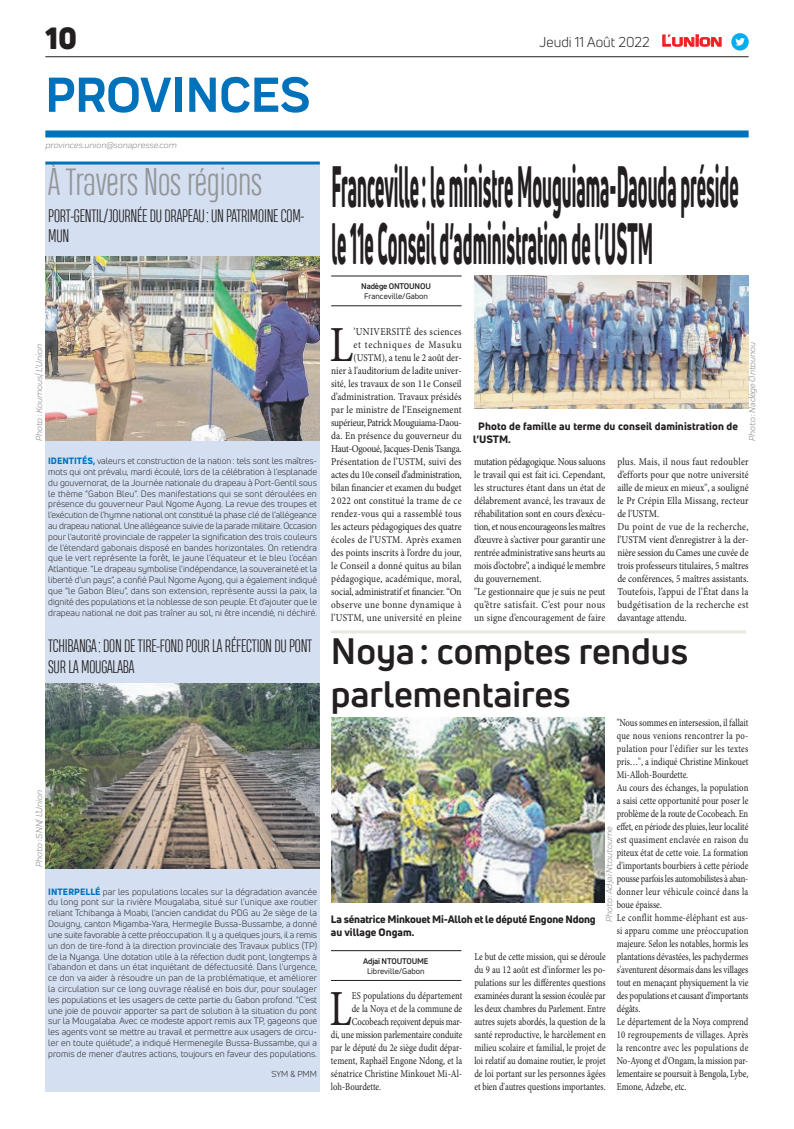
<style>
.page{position:relative;width:794px;height:1129px;background:#fff}
.page>*{position:absolute;margin:0;border:0;box-sizing:border-box;transform-origin:0 0}
.t1{font:800 57px/57px "Uni Neue";color:#231f20;scale:.31 1}
.t2{font:700 51px "Praktika";color:#0072bc}
.t3{font:50.5px "Minion Pro";color:#231f20;scale:.82 1}
.t4{font:50.5px "Minion Pro";color:#231f20;scale:.88 1}
.t5{font:700 36px/43.2px "Uni Neue";color:#231f20}
.t6{font:300 36px "Heading Compressed Pro";color:#939598}
.t7{font:900 30px "Uni Neue";color:#231f20}
.t8{font:300 17px/20.4px "Heading Compressed Pro";letter-spacing:-.01em;color:#231f20}
.t9{font:14px "Uni Neue";color:#231f20}
.t10{font:10.5px/13px "Minion Pro";color:#231f20;text-align:justify;scale:.82 1}
.t11{font:10.5px/13px "Minion Pro";color:#231f20;scale:.88 1}
.t12{font:800 10.5px/12.6px "Uni Neue";color:#231f20}
.t13{font:9px/10.8px "Uni Neue";letter-spacing:.005em;color:#231f20;text-align:justify}
.t14{font:italic 9px "Praktika";color:#818386}
.t15{font:8.5px "Uni Neue";color:#231f20}
.t16{font:8px "Uni Neue";color:#231f20}
.t17{font:700 8px "Uni Neue";letter-spacing:-.02em;color:#231f20}
.s1{font-weight:800;color:#0072bc}
.s2{font-family:"Eurostile";font-weight:600;font-size:14.9px;color:#ee1d23}
.s3{font-family:"Eurostile";font-weight:600;font-size:11.4px;color:#ee1d23}
</style>
<div class="page">
<hr style="left:45px;top:56px;width:703px;height:1px;background:#231f20">
<div style="left:45px;top:130px;width:703px;height:7px;background:#0072bc"></div>
<svg style="left:662px;top:34px;width:60px;height:13px"></svg>
<div style="left:731px;top:33px;width:17px;height:18px;background:#00aeef;border-radius:50%"></div>
<svg style="left:735px;top:38px;width:10px;height:8px"></svg>
<div style="left:45px;top:164px;width:275px;height:927px;background:#d4e0f1"></div>
<img style="left:45px;top:256px;width:275px;height:184px">
<img style="left:45px;top:683px;width:275px;height:184px">
<hr style="left:45px;top:161px;width:275px;height:3px;background:#0072bc">
<hr style="left:331px;top:979px;width:130px;height:1px;background:#231f20">
<hr style="left:331px;top:950px;width:130px;height:1px;background:#231f20">
<img style="left:332px;top:717px;width:273px;height:184px">
<hr style="left:331px;top:630px;width:415px;height:3px;background:#e7e8e2">
<hr style="left:331px;top:305px;width:130px;height:1px;background:#231f20">
<hr style="left:331px;top:276px;width:130px;height:1px;background:#231f20">
<img style="left:474px;top:276px;width:274px;height:132px">
<h3 class="t7" style="left:45px;top:17px;width:33px">10</h3>
<h2 class="t2" style="left:45px;top:54px;width:266px">PROVINCES</h2>
<p class="t14" style="left:45px;top:139px;width:133px">provinces.union@sonapresse.com</p>
<h3 class="t6" style="left:48px;top:161px;width:216px">À Travers Nos régions</h3>
<h3 class="t8" style="left:48px;top:207px;width:257px">PORT-GENTIL/JOURNÉE DU DRAPEAU: UN PATRIMOINE COM-<br>MUN</h3>
<p class="t14" style="left:33px;top:441px;width:98px;rotate:-90deg">Photo : Koumous/ L’Union</p>
<p class="t13" style="left:48px;top:455px;width:270px"><span class="s1">IDENTITÉS,</span> valeurs et construction de la nation: tels sont les maîtres&shy;mots qui ont prévalu, mardi écoulé, lors de la célébration à l'esplanade du gouvernorat, de la Journée nationale du drapeau à Port-Gentil sous le thème “Gabon Bleu”. Des manifestations qui se sont déroulées en présence du gouverneur Paul Ngome Ayong. La revue des troupes et l’exécution de l’hymne national ont constitué la phase clé de l’allégeance au drapeau national. Une allégeance suivie de la parade militaire. Occasion pour l'autorité provinciale de rappeler la signification des trois couleurs de l'étendard gabonais disposé en bandes horizontales. On retiendra que le vert représente la forêt, le jaune l’équateur et le bleu l’océan Atlantique. “Le drapeau symbolise l’indépendance, la souveraineté et la liberté d’un pays”, a confié Paul Ngome Ayong, qui a également indiqué que “le Gabon Bleu”, dans son extension, représente aussi la paix, la dignité des populations et la noblesse de son peuple. Et d’ajouter que le drapeau national ne doit pas traîner au sol, ni être incendié, ni déchiré.</p>
<h3 class="t8" style="left:48px;top:637px;width:265px">TCHIBANGA: DON DE TIRE-FOND POUR LA RÉFECTION DU PONT<br>SUR LA MOUGALABA</h3>
<p class="t14" style="left:33px;top:866px;width:78px;rotate:-90deg">Photo : SNN/ L’Union</p>
<p class="t13" style="left:48px;top:885px;width:271px"><span class="s1">INTERPELLÉ</span> par les populations locales sur la dégradation avancée du long pont sur la rivière Mougalaba, situé sur l'unique axe routier reliant Tchibanga à Moabi, l'ancien candidat du PDG au 2e siège de la Douigny, canton Migamba-Yara, Hermegile Bussa-Bussambe, a donné une suite favorable à cette préoccupation. Il y a quelques jours, il a remis un don de tire-fond à la direction provinciale des Travaux publics (TP) de la Nyanga. Une dotation utile à la réfection dudit pont, longtemps à l'abandon et dans un état inquiétant de défectuosité. Dans l'urgence, ce don va aider à résoudre un pan de la problématique, et améliorer la circulation sur ce long ouvrage réalisé en bois dur, pour soulager les populations et les usagers de cette partie du Gabon profond. "C'est une joie de pouvoir apporter sa part de solution à la situation du pont sur la Mougalaba. Avec ce modeste apport remis aux TP, gageons que les agents vont se mettre au travail et permettre aux usagers de circu&shy;ler en toute quiétude", a indiqué Hermenegile Bussa-Bussambe, qui a promis de mener d'autres actions, toujours en faveur des populations.</p>
<p class="t15" style="left:271px;top:1068px;width:47px">SYM &amp; PMM</p>
<h3 class="t9" style="left:539px;top:33px;width:184px">Jeudi 11 Août 2022 <span class="s2">L</span><span class="s3">UNION</span></h3>
<h1 class="t1" style="left:331px;top:157px;width:1315px">Franceville: le ministre Mouguiama-Daouda préside le 11e Conseil d’administration de l’USTM</h1>
<p class="t17" style="left:361px;top:281px;width:71px">Nadège ONTOUNOU</p>
<p class="t16" style="left:364px;top:291px;width:65px">Franceville/Gabon</p>
<p class="t11" style="left:331px;top:325px;width:150px;text-align:right">’UNIVERSITÉ des sciences<br>et techniques de Masuku (USTM), a tenu le 2 août der-<br>nier à l'auditorium de ladite univer&shy;sité, les travaux de son 11e Conseil d’administration. Travaux présidés par le ministre de l’Enseignement supérieur, Patrick Mouguiama-Daou&shy;da. En présence du gouverneur du Haut-Ogooué, Jacques-Denis Tsanga.<br>Présentation de l’USTM, suivi des actes du 10e conseil d’administration, bilan financier et examen du budget 2 022 ont constitué la trame de ce rendez-vous qui a rassemblé tous les acteurs pédagogiques des quatre écoles de l’USTM. Après examen des points inscrits à l’ordre du jour, le Conseil a donné quitus au bilan pédagogique, académique, moral, social, administratif et financier. “On observe une bonne dynamique à l’USTM, une université en pleine</p>
<h3 class="t4" style="left:329px;top:311px;width:29px">L</h3>
<p class="t12" style="left:473px;top:420px;width:266px;text-indent:5px">Photo de famille au terme du conseil daministration de l’USTM.</p>
<p class="t14" style="left:746px;top:441px;width:101px;rotate:-90deg">Photo : Nadège Ontounou</p>
<p class="t11" style="left:474px;top:455px;width:151px">mutation pédagogique. Nous saluons le travail qui est fait ici. Cependant, les structures étant dans un état de délabrement avancé, les travaux de réhabilitation sont en cours d’exécu&shy;tion, et nous encourageons les maîtres d’œuvre à s’activer pour garantir une rentrée administrative sans heurts au mois d’octobre”, a indiqué le membre du gouvernement.<br>"Le gestionnaire que je suis ne peut qu’être satisfait. C’est pour nous un signe d’encouragement de faire</p>
<p class="t11" style="left:617px;top:455px;width:151px">plus. Mais, il nous faut redoubler d’efforts pour que notre université aille de mieux en mieux", a souligné le Pr Crépin Ella Missang, recteur de l'USTM.<br>Du point de vue de la recherche, l’USTM vient d’enregistrer à la der&shy;nière session du Cames une cuvée de trois professeurs titulaires, 5 maîtres de conférences, 5 maîtres assistants.<br>Toutefois, l’appui de l’État dans la budgétisation de la recherche est davantage attendu.</p>
<h3 class="t5" style="left:331px;top:628px;width:359px">Noya: comptes rendus parlementaires</h3>
<p class="t10" style="left:617px;top:715px;width:162px;text-align:left">"Nous sommes en intersession, il fallait que nous venions rencontrer la po&shy;pulation pour l'édifier sur les textes pris…", a indiqué Christine Minkouet Mi-Alloh-Bourdette.<br>Au cours des échanges, la population a saisi cette opportunité pour poser le problème de la route de Cocobeach. En effet, en période des pluies, leur localité est quasiment enclavée en raison du piteux état de cette voie. La formation d'importants bourbiers à cette période pousse parfois les automobilistes à aban&shy;donner leur véhicule coincé dans la boue épaisse.<br>Le conflit homme-éléphant est aus&shy;si apparu comme une préoccupation majeure. Selon les notables, hormis les plantations dévastées, les pachydermes s'aventurent désormais dans les villages tout en menaçant physiquement la vie des populations et causant d'importants dégâts.<br>Le département de la Noya comprend 10 regroupements de villages. Après la rencontre avec les populations de No-Ayong et d'Ongam, la mission par&shy;lementaire se poursuit à Bengola, Lybe, Emone, Adzebe, etc.</p>
<p class="t14" style="left:602px;top:921px;width:97px;rotate:-90deg">Photo : Adjaï Ntoutoume</p>
<p class="t12" style="left:331px;top:913px;width:266px">La sénatrice Minkouet Mi-Alloh et le député Engone Ndong au village Ongam.</p>
<p class="t10" style="left:474px;top:949px;width:162px">Le but de cette mission, qui se déroule du 9 au 12 août est d'informer les po&shy;pulations sur les différentes questions examinées durant la session écoulée par les deux chambres du Parlement. Entre autres sujets abordés, la question de la santé reproductive, le harcèlement en milieu scolaire et familial, le projet de loi relatif au domaine routier, le projet de loi portant sur les personnes âgées et bien d'autres questions importantes.</p>
<p class="t17" style="left:363px;top:955px;width:67px">Adjaï NTOUTOUME</p>
<p class="t16" style="left:367px;top:966px;width:59px">Libreville/Gabon</p>
<h3 class="t3" style="left:329px;top:974px;width:29px">L</h3>
<p class="t10" style="left:352px;top:988px;width:136px">ES populations du département</p>
<p class="t10" style="left:352px;top:1001px;width:136px">de la Noya et de la commune de</p>
<p class="t10" style="left:352px;top:1014px;width:136px">Cocobeach reçoivent depuis mar-</p>
<p class="t10" style="left:331px;top:1027px;width:162px">di, une mission parlementaire conduite</p>
<p class="t10" style="left:331px;top:1040px;width:162px">par le député du 2e siège dudit dépar-</p>
<p class="t10" style="left:331px;top:1053px;width:162px">tement, Raphaël Engone Ndong, et la</p>
<p class="t10" style="left:331px;top:1066px;width:162px">sénatrice Christine Minkouet Mi-Al-</p>
<p class="t10" style="left:331px;top:1079px;width:63px">loh-Bourdette.</p>
</div>
